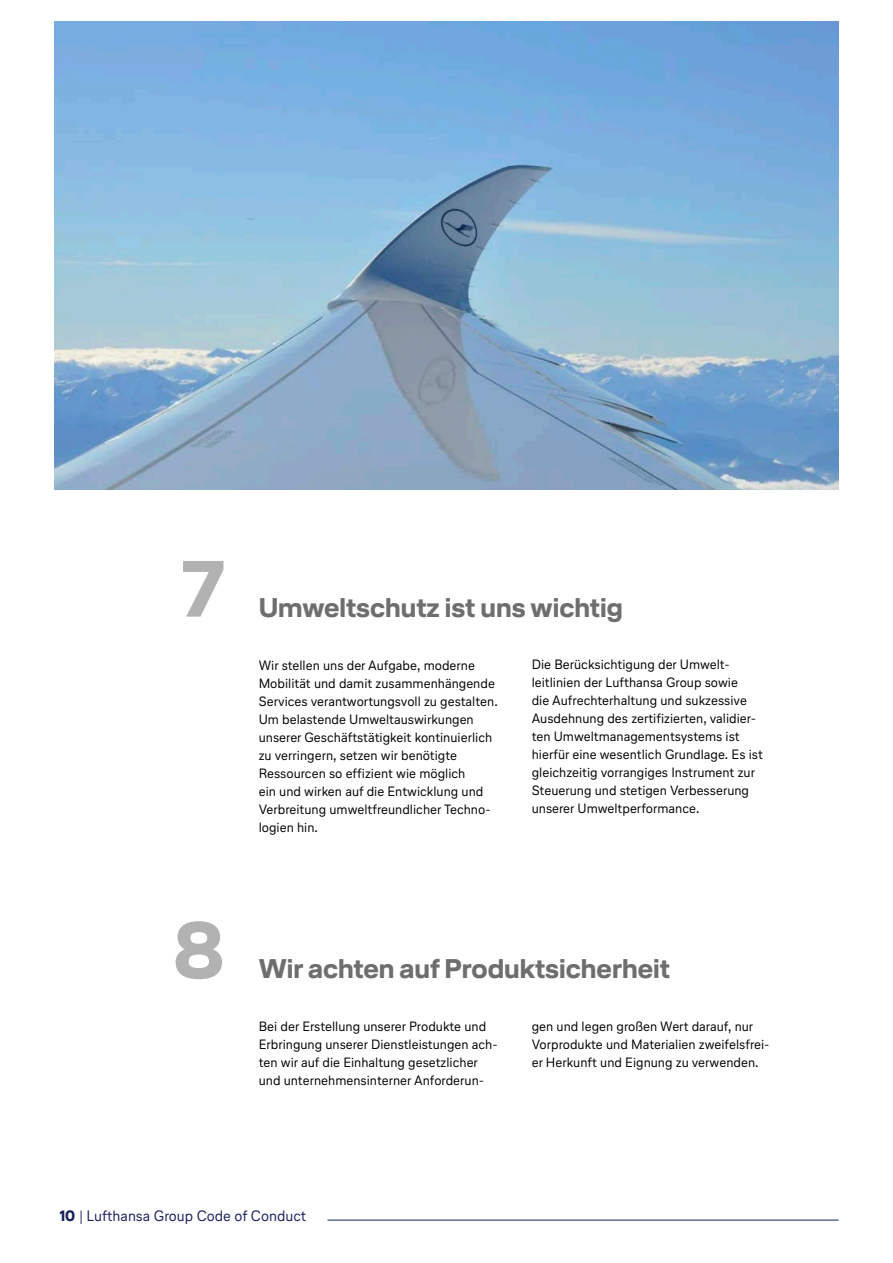
<style>
.page{position:relative;width:893px;height:1263px;background:#fff}
.page>*{position:absolute;margin:0;border:0;box-sizing:border-box;transform-origin:0 0}
.t1{font:700 79.5px "Lufthansa Head";color:#b2b2b2}
.t2{font:700 27px "Lufthansa Head";color:#6e6e6e}
.t3{font:15px "Lufthansa Text";color:#1a1f5c}
.t4{font:13.5px/18px "Lufthansa Text";color:#000}
.s1{font-family:"Lufthansa Head";font-weight:700}
</style>
<div class="page">
<img style="left:54px;top:21px;width:785px;height:468px">
<hr style="left:327px;top:1220px;width:511px;height:1px;background:#1a1f5c">
<h1 class="t1" style="left:182px;top:533px;width:45px">7</h1>
<h1 class="t1" style="left:173px;top:894px;width:53px">8</h1>
<h2 class="t2" style="left:259px;top:588px;width:366px">Umweltschutz ist uns wichtig</h2>
<p class="t4" style="left:259px;top:655px;width:240px">Wir stellen uns der Aufgabe, moderne Mobilität und damit zusammenhängende Services verantwortungsvoll zu gestalten.<br>Um belastende Umweltauswirkungen unserer Geschäftstätigkeit kontinuierlich zu verringern, setzen wir benötigte Ressourcen so effizient wie möglich<br>ein und wirken auf die Entwicklung und Verbreitung umweltfreundlicher Techno&shy;logien hin.</p>
<p class="t4" style="left:532px;top:655px;width:233px">Die Berücksichtigung der Umwelt&shy;leitlinien der Lufthansa Group sowie<br>die Aufrechterhaltung und sukzessive Ausdehnung des zertifizierten, validier&shy;ten Umweltmanagementsystems ist hierfür eine wesentlich Grundlage. Es ist gleichzeitig vorrangiges Instrument zur Steuerung und stetigen Verbesserung unserer Umweltperformance.</p>
<h2 class="t2" style="left:259px;top:949px;width:413px">Wir achten auf Produktsicherheit</h2>
<p class="t4" style="left:259px;top:1017px;width:240px">Bei der Erstellung unserer Produkte und Erbringung unserer Dienstleistungen ach&shy;ten wir auf die Einhaltung gesetzlicher und unternehmensinterner Anforderun-</p>
<p class="t4" style="left:532px;top:1017px;width:239px">gen und legen großen Wert darauf, nur<br>Vorprodukte und Materialien zweifelsfrei&shy;er Herkunft und Eignung zu verwenden.</p>
<p class="t3" style="left:60px;top:1206px;width:248px"><span class="s1">10</span> | Lufthansa Group Code of Conduct</p>
</div>
